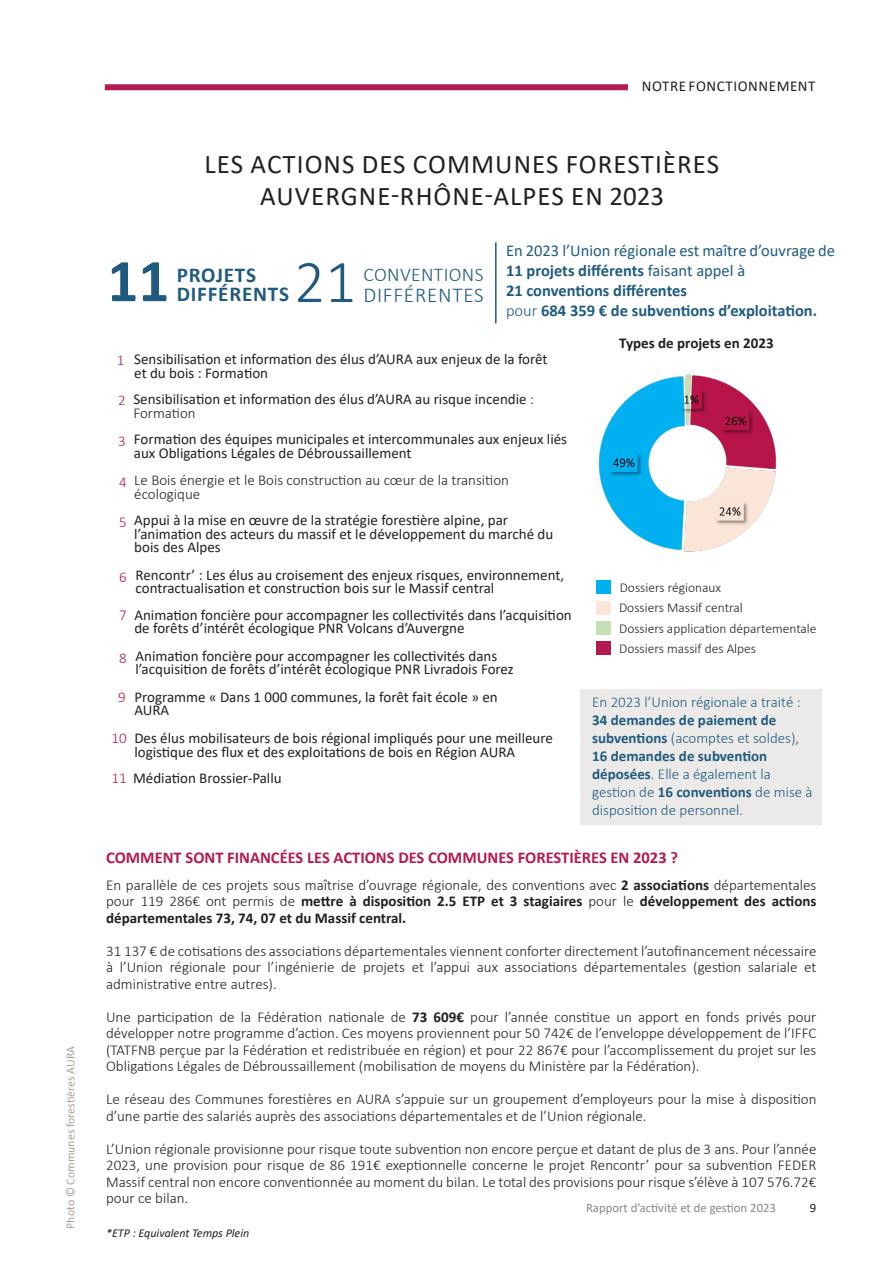
<style>
.page{position:relative;width:893px;height:1263px;background:#fff}
.page>*{position:absolute;margin:0;border:0;box-sizing:border-box;transform-origin:0 0}
.t1{font:700 61.05px "Calibri";color:#205b7f}
.t2{font:300 61.05px "Calibri";color:#205b7f}
.En-tête_de_page_-_Noir{font:27px "Calibri";letter-spacing:.04em;color:#231f20}
.t3{font:700 21.15px "Calibri";letter-spacing:.035em;color:#205b7f}
.t4{font:300 21.15px "Calibri";letter-spacing:.035em;color:#205b7f}
.t5{font:300 19.5px "Calibri";letter-spacing:.02em;color:#205b7f}
.t6{font:16.5px/19.8px "Calibri";color:#205b7f}
.t7{font:700 16.5px "Calibri";color:#205b7f}
.t8{font:700 16.5px "Calibri";color:#b31a51}
.t9{font:300 15px/16.5px "Calibri";color:#231f20;text-align:justify}
.Titre_de_section_de_page_-_Bleu_gras{font:15px/13.5px "Calibri";color:#231f20}
.t10{font:700 15px/18px "Calibri";color:#205b7f}
.t11{font:300 15px "Calibri";color:#205b7f}
.Titre_de_section_de_page_-_Bleu_gras-2{font:700 15px "Calibri";color:#231f20}
.Titre_de_section_de_page_-_Noir{font:15px "Calibri";letter-spacing:.04em;color:#231f20}
.t12{font:300 15px "Calibri";color:#b31a51}
.t13{font:300 13.5px "Calibri";color:#231f20}
.t14{font:12.75px "Calibri";color:#86888b}
.t15{font:12.75px "Calibri";color:#231f20}
.t16{font:300 12px "Calibri";color:#918377}
.t17{font:italic 12px "Calibri";color:#231f20}
.s1{font-weight:700}
.s2{font-weight:300}
.s3{font-weight:300;color:#b31a51}
</style>
<div class="page">
<div style="left:580px;top:689px;width:242px;height:135px;background:#eceae8"></div>
<div style="left:105px;top:84px;width:523px;height:6px;background:#b31a51"></div>
<hr style="left:495px;top:242px;width:2px;height:81px;background:#205b7f">
<div style="left:596px;top:621px;width:15px;height:14px;background:#c5e0b5"></div>
<div style="left:596px;top:581px;width:15px;height:13px;background:#01b0f1"></div>
<div style="left:596px;top:641px;width:15px;height:14px;background:#b31a52"></div>
<div style="left:596px;top:601px;width:15px;height:14px;background:#fbe5d7"></div>
<img style="left:598px;top:374px;width:179px;height:178px">
<p class="t16" style="left:63px;top:1229px;width:184px;rotate:-90deg">Photo © Communes forestières AURA</p>
<p class="Titre_de_section_de_page_-_Noir" style="left:642px;top:76px;width:175px">NOTRE FONCTIONNEMENT</p>
<p class="En-tête_de_page_-_Noir" style="left:205px;top:145px;width:516px">LES ACTIONS DES COMMUNES FORESTIÈRES</p>
<p class="En-tête_de_page_-_Noir" style="left:260px;top:178px;width:405px">AUVERGNE-RHÔNE-ALPES EN 2023</p>
<p class="t1" style="left:107px;top:238px;width:63px">11</p>
<p class="t3" style="left:177px;top:260px;width:81px">PROJETS</p>
<p class="t3" style="left:177px;top:279px;width:114px">DIFFÉRENTS</p>
<p class="t2" style="left:294px;top:244px;width:63px">21</p>
<p class="t5" style="left:363px;top:263px;width:122px">CONVENTIONS</p>
<p class="t4" style="left:363px;top:282px;width:122px">DIFFÉRENTES</p>
<p class="t6" style="left:506px;top:241px;width:331px">En 2023 l’Union régionale est maître d’ouvrage de<br><span class="s1">11 projets différents</span> faisant appel à</p>
<p class="t7" style="left:506px;top:279px;width:183px">21 conventions différentes</p>
<p class="t7" style="left:506px;top:299px;width:313px"><span class="s2">pour</span> 684 359 € de subventions d’exploitation.</p>
<p class="Titre_de_section_de_page_-_Bleu_gras-2" style="left:619px;top:332px;width:156px">Types de projets en 2023</p>
<p class="t12" style="left:117px;top:351px;width:9px">1</p>
<p class="Titre_de_section_de_page_-_Bleu_gras" style="left:134px;top:352px;width:415px">Sensibilisation et information des élus d’AURA aux enjeux de la forêt et du bois : Formation</p>
<p class="Titre_de_section_de_page_-_Bleu_gras" style="left:133px;top:392px;width:402px">Sensibilisation et information des élus d’AURA au risque incendie <span class="s2">:<br>Formation</span></p>
<p class="t12" style="left:118px;top:391px;width:9px">2</p>
<p class="t12" style="left:118px;top:432px;width:9px">3</p>
<p class="Titre_de_section_de_page_-_Bleu_gras" style="left:134px;top:432px;width:435px">Formation des équipes municipales et intercommunales aux enjeux liés aux Obligations Légales de Débroussaillement</p>
<p class="t12" style="left:119px;top:472px;width:9px">4</p>
<p class="t9" style="left:134px;top:473px;width:376px;line-height:13.5px">Le Bois énergie et le Bois construction au cœur de la transition écologique</p>
<p class="t12" style="left:119px;top:513px;width:9px">5</p>
<p class="Titre_de_section_de_page_-_Bleu_gras" style="left:134px;top:513px;width:421px">Appui à la mise en œuvre de la stratégie forestière alpine, par l’animation des acteurs du massif et le développement du marché du bois des Alpes</p>
<p class="t12" style="left:119px;top:568px;width:9px">6</p>
<p class="Titre_de_section_de_page_-_Bleu_gras" style="left:136px;top:568px;width:430px">Rencontr’ : Les élus au croisement des enjeux risques, environnement, contractualisation et construction bois sur le Massif central</p>
<p class="t12" style="left:119px;top:606px;width:9px">7</p>
<p class="Titre_de_section_de_page_-_Bleu_gras" style="left:134px;top:608px;width:439px">Animation foncière pour accompagner les collectivités dans l’acquisition de forêts d’intérêt écologique PNR Volcans d’Auvergne</p>
<p class="t12" style="left:119px;top:649px;width:9px">8</p>
<p class="t12" style="left:118px;top:688px;width:9px">9</p>
<p class="Titre_de_section_de_page_-_Bleu_gras" style="left:136px;top:649px;width:380px">Animation foncière pour accompagner les collectivités dans l’acquisition de forêts d’intérêt écologique PNR Livradois Forez</p>
<p class="Titre_de_section_de_page_-_Bleu_gras" style="left:134px;top:689px;width:365px">Programme « Dans 1 000 communes, la forêt fait école » en<br>AURA</p>
<p class="t12" style="left:112px;top:729px;width:17px">10</p>
<p class="Titre_de_section_de_page_-_Bleu_gras" style="left:134px;top:731px;width:420px">Des élus mobilisateurs de bois régional impliqués pour une meilleure logistique des flux et des exploitations de bois en Région AURA</p>
<p class="Titre_de_section_de_page_-_Bleu_gras" style="left:111px;top:770px;width:172px"><span class="s3">11</span> Médiation Brossier-Pallu</p>
<p class="t13" style="left:620px;top:579px;width:103px">Dossiers régionaux</p>
<p class="t13" style="left:619px;top:599px;width:125px">Dossiers Massif central</p>
<p class="t13" style="left:619px;top:620px;width:199px">Dossiers application départementale</p>
<p class="t13" style="left:619px;top:640px;width:139px">Dossiers massif des Alpes</p>
<p class="t11" style="left:592px;top:693px;width:210px">En 2023 l’Union régionale a traité :</p>
<p class="t10" style="left:592px;top:711px;width:222px">34 demandes de paiement de subventions <span class="s2">(acomptes et soldes),<br></span>16 demandes de subvention déposées<span class="s2">. Elle a également la gestion de</span> 16 conventions <span class="s2">de mise à disposition de personnel.</span></p>
<p class="t8" style="left:106px;top:845px;width:573px">COMMENT SONT FINANCÉES LES ACTIONS DES COMMUNES FORESTIÈRES EN 2023 ?</p>
<p class="t9" style="left:106px;top:876px;width:712px">En parallèle de ces projets sous maîtrise d’ouvrage régionale, des conventions avec <span class="s1">2 associations</span> départementales pour 119 286€ ont permis de <span class="s1">mettre à disposition 2.5 ETP et 3 stagiaires</span> pour le <span class="s1">développement des actions départementales 73, 74, 07 et du Massif central.</span></p>
<p class="t9" style="left:106px;top:942px;width:712px">31 137 € de cotisations des associations départementales viennent conforter directement l’autofinancement nécessaire à l’Union régionale pour l’ingénierie de projets et l’appui aux associations départementales (gestion salariale et administrative entre autres).</p>
<p class="t9" style="left:106px;top:1008px;width:712px">Une participation de la Fédération nationale de <span class="s1">73 609€</span> pour l’année constitue un apport en fonds privés pour développer notre programme d’action. Ces moyens proviennent pour 50 742€ de l’enveloppe développement de l’IFFC (TATFNB perçue par la Fédération et redistribuée en région) et pour 22 867€ pour l’accomplissement du projet sur les Obligations Légales de Débroussaillement (mobilisation de moyens du Ministère par la Fédération).</p>
<p class="t9" style="left:106px;top:1091px;width:712px">Le réseau des Communes forestières en AURA s’appuie sur un groupement d’employeurs pour la mise à disposition d’une partie des salariés auprès des associations départementales et de l’Union régionale.</p>
<p class="t9" style="left:106px;top:1140px;width:712px">L’Union régionale provisionne pour risque toute subvention non encore perçue et datant de plus de 3 ans. Pour l’année 2023, une provision pour risque de 86 191€ exeptionnelle concerne le projet Rencontr’ pour sa subvention FEDER Massif central non encore conventionnée au moment du bilan. Le total des provisions pour risque s’élève à 107 576.72€ pour ce bilan.</p>
<p class="t17" style="left:106px;top:1225px;width:145px">*ETP : Equivalent Temps Plein</p>
<p class="t14" style="left:586px;top:1199px;width:192px">Rapport d’activité et de gestion 2023</p>
<p class="t15" style="left:810px;top:1199px;width:8px">9</p>
</div>
